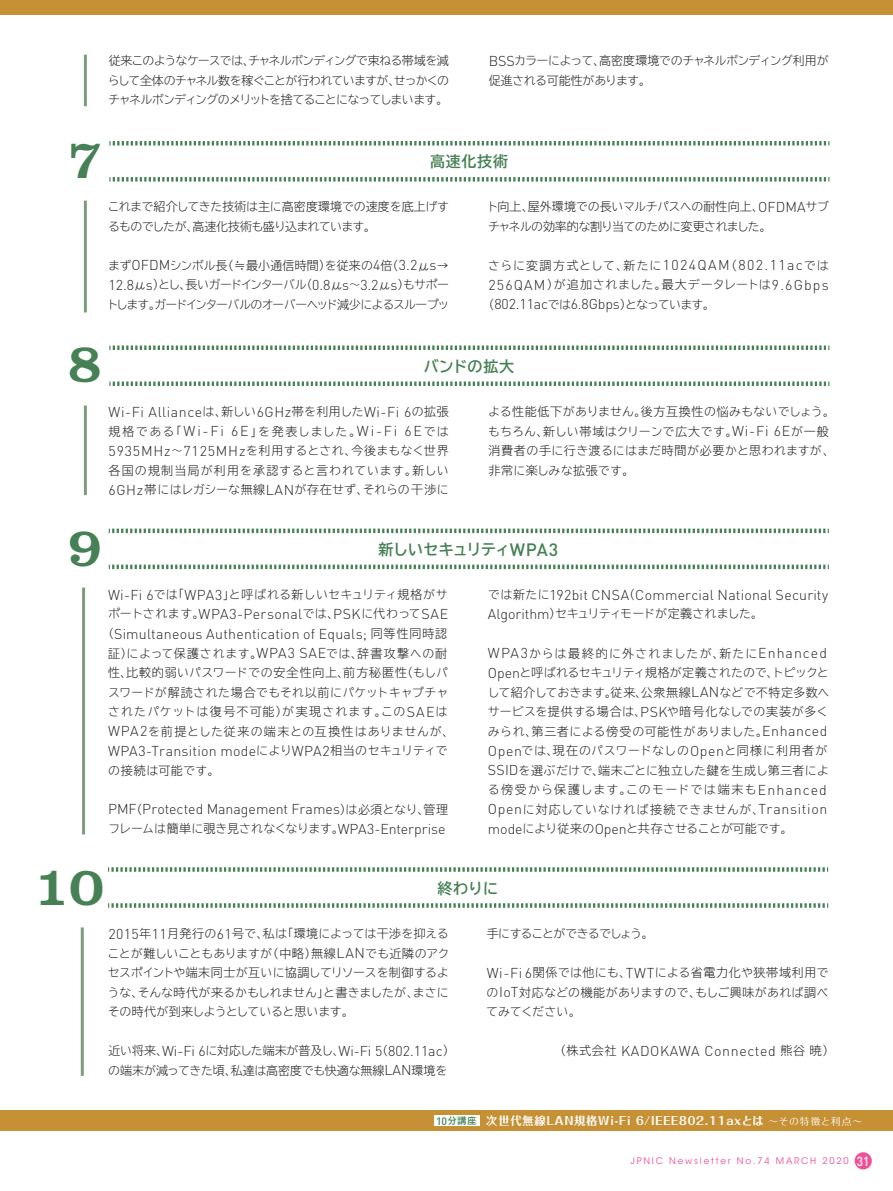
<style>
.page{position:relative;width:893px;height:1191px;background:#fff}
.page>*{position:absolute;margin:0;border:0;box-sizing:border-box;transform-origin:0 0}
.t1{font:46.5px "OPTI Craw Clarendon";color:#468055}
.t2{font:700 15px "TBUD Go Std";letter-spacing:.015em;color:#468055}
.t3{font:700 15px "TBUD Go Std";letter-spacing:-.025em;color:#468055}
.t4{font:300 14.1px/19.5px "DIN";letter-spacing:.015em;color:#262324;text-align:center}
.t5{font:300 14.1px "DIN";letter-spacing:.04em;color:#262324}
.t6{font:300 14.1px "DIN";letter-spacing:-.01em;color:#262324}
.t7{font:300 12px/19.5px "TBUD Go Std Super";letter-spacing:.005em;color:#262324;text-align:justify}
.t8{font:300 12px/19.5px "TBUD Go Std Super";letter-spacing:.04em;color:#262324}
.t9{font:300 12px/19.5px "TBUD Go Std Super";letter-spacing:.06em;color:#262324}
.t10{font:300 12px/19.5px "TBUD Go Std Super";letter-spacing:.03em;color:#262324}
.t11{font:300 12px/19.5px "TBUD Go Std Super";letter-spacing:.07em;color:#262324}
.t12{font:300 12px/19.5px "TBUD Go Std Super";letter-spacing:-.04em;color:#262324}
.t13{font:300 12px/19.5px "TBUD Go Std Super";letter-spacing:-.025em;color:#262324}
.t14{font:300 12px/19.5px "TBUD Go Std Super";letter-spacing:-.045em;color:#262324}
.t15{font:300 12px "TBUD Go Std Super";letter-spacing:.025em;color:#262324}
.t16{font:300 12px "TBUD Go Std Super";letter-spacing:-.02em;color:#262324}
.t17{font:300 12px "TBUD Go Std Super";letter-spacing:-.035em;color:#262324}
.t18{font:300 12px "TBUD Go Std Super";letter-spacing:-.07em;color:#262324}
.t19{font:700 11.25px "Folk Pro";letter-spacing:.075em;color:#fff}
.t20{font:9px "ITC Avant Garde Std";letter-spacing:.2em;color:#ef5097}
.s1{font-family:"DIN";font-size:14.1px}
.s2{font-family:"Koz Go Pr 6 N";font-weight:400}
.s3{font-family:"TBUD Go Std Super";font-size:12px}
.s4{font-family:"DIN Medium Alternate";font-weight:400;font-size:17.7px}
.s5{font-family:"DIN";font-weight:500;font-size:17.7px}
.s6{font-family:"DIN";font-weight:500;font-size:10.65px;color:#468055}
.s7{font-family:"TBUD Go Std";font-size:9px;color:#468055}
.s8{font-weight:400;font-size:9.75px}
.s9{font-family:"DIN";font-weight:500;font-size:13.05px;color:#fff}
</style>
<div class="page">
<div style="left:0;top:0;width:893px;height:15px;background:#c69034"></div>
<div style="left:0;top:1110px;width:893px;height:21px;background:#c69034"></div>
<div style="left:435px;top:1115px;width:45px;height:10px;background:#fff"></div>
<hr style="left:84px;top:405px;width:3px;height:90px;background:#7e9c7c">
<hr style="left:84px;top:200px;width:3px;height:112px;background:#7e9c7c">
<hr style="left:84px;top:55px;width:3px;height:51px;background:#7e9c7c">
<hr style="left:82px;top:587px;width:3px;height:247px;background:#7e9c7c">
<hr style="left:81px;top:927px;width:3px;height:148px;background:#7e9c7c">
<svg style="left:109px;top:564px;width:720px;height:5px"></svg>
<svg style="left:109px;top:528px;width:720px;height:5px"></svg>
<svg style="left:108px;top:903px;width:720px;height:4px"></svg>
<svg style="left:108px;top:867px;width:720px;height:4px"></svg>
<svg style="left:109px;top:177px;width:720px;height:4px"></svg>
<svg style="left:109px;top:141px;width:720px;height:4px"></svg>
<svg style="left:109px;top:381px;width:720px;height:5px"></svg>
<svg style="left:109px;top:345px;width:720px;height:5px"></svg>
<div style="left:855px;top:1152px;width:17px;height:17px;background:#ef5097;border-radius:50%"></div>
<p class="t7" style="left:108px;top:51px;width:343px">従来このようなケースでは、チャネルボンディングで束ねる帯域を減らして全体のチャネル数を稼ぐことが行われていますが、せっかくのチャネルボンディングのメリットを捨てることになってしまいます。</p>
<p class="t14" style="left:489px;top:51px;width:342px"><span class="s1">BSS</span>カラーによって、高密度環境でのチャネルボンディング利用が促進される可能性があります。</p>
<h1 class="t1" style="left:66px;top:130px;width:36px">7</h1>
<p class="t2" style="left:430px;top:149px;width:79px">高速化技術</p>
<p class="t13" style="left:108px;top:196px;width:343px">これまで紹介してきた技術は主に高密度環境での速度を底上げするものでしたが、高速化技術も盛り込まれています。</p>
<p class="t7" style="left:107px;top:255px;width:344px">まず<span class="s1">OFDM</span>シンボル長（<span class="s2">≒</span>最小通信時間）を従来の<span class="s1">4</span>倍（<span class="s1">3.2</span>μ<span class="s1">s</span>→ <span class="s1">12.8</span>μ<span class="s1">s</span>）とし、長いガードインターバル（<span class="s1">0.8</span>μ<span class="s1">s</span>～<span class="s1">3.2</span>μ<span class="s1">s</span>）もサポートします。ガードインターバルのオーバーヘッド減少によるスループッ</p>
<p class="t12" style="left:487px;top:196px;width:343px">ト向上、屋外環境での長いマルチパスへの耐性向上、<span class="s1">OFDMA</span>サブチャネルの効率的な割り当てのために変更されました。</p>
<p class="t11" style="left:488px;top:255px;width:342px">さらに変調方式として、新たに<span class="s1">1024QAM</span>（<span class="s1">802.11ac</span>では<br><span class="s1">256QAM</span>）が追加されました。最大データレートは<span class="s1">9.6Gbps</span></p>
<p class="t6" style="left:482px;top:296px;width:234px"><span class="s3">（</span>802.11ac<span class="s3">では</span>6.8Gbps<span class="s3">）となっています。</span></p>
<h1 class="t1" style="left:66px;top:334px;width:36px">8</h1>
<p class="t2" style="left:424px;top:354px;width:92px">バンドの拡大</p>
<p class="t5" style="left:109px;top:403px;width:342px">Wi-Fi Alliance<span class="s3">は、新しい</span>6GHz<span class="s3">帯を利用した</span>Wi-Fi 6<span class="s3">の拡張</span></p>
<p class="t7" style="left:109px;top:421px;width:342px">規格である「<span class="s1">Wi-Fi 6E</span>」を発表しました。<span class="s1">Wi-Fi 6E</span>では<span class="s1">5935MHz</span>～<span class="s1">7125MHz</span>を利用するとされ、今後まもなく世界各国の規制当局が利用を承認すると言われています。新しい<span class="s1">6GHz</span>帯にはレガシーな無線<span class="s1">LAN</span>が存在せず、それらの干渉に</p>
<p class="t10" style="left:488px;top:401px;width:348px">よる性能低下がありません。後方互換性の悩みもないでしょう。もちろん、新しい帯域はクリーンで広大です。<span class="s1">Wi-Fi 6E</span>が一般消費者の手に行き渡るにはまだ時間が必要かと思われますが、非常に楽しみな拡張です。</p>
<h1 class="t1" style="left:66px;top:518px;width:37px">9</h1>
<p class="t3" style="left:379px;top:537px;width:181px">新しいセキュリティ<span class="s4">WPA</span><span class="s5">3</span></p>
<p class="t15" style="left:108px;top:584px;width:341px"><span class="s1">Wi-Fi 6</span>では「<span class="s1">WPA3</span>」と呼ばれる新しいセキュリティ規格がサ</p>
<p class="t4" style="left:102px;top:604px;width:348px"><span class="s3">ポートされます。</span>WPA3-Personal<span class="s3">では、</span>PSK<span class="s3">に代わって</span>SAE<span class="s3">（</span>Simultaneous Authentication of Equals; <span class="s3">同等性同時認</span></p>
<p class="t9" style="left:108px;top:643px;width:348px">証）によって保護されます。<span class="s1">WPA3 SAE</span>では、辞書攻撃への耐性、比較的弱いパスワードでの安全性向上、前方秘匿性（もしパスワードが解読された場合でもそれ以前にパケットキャプチャされたパケットは復号不可能）が実現されます。この<span class="s1">SAE</span>は<span class="s1">WPA2</span>を前提とした従来の端末との互換性はありませんが、</p>
<p class="t4" style="left:108px;top:741px;width:341px">WPA3-Transition mode<span class="s3">により</span>WPA2<span class="s3">相当のセキュリティで</span></p>
<p class="t10" style="left:108px;top:760px;width:113px">の接続は可能です。</p>
<p class="t4" style="left:108px;top:799px;width:341px">PMF<span class="s3">（</span>Protected Management Frames<span class="s3">）は必須となり、管理</span></p>
<p class="t7" style="left:108px;top:818px;width:339px">フレームは簡単に覗き見されなくなります。<span class="s1">WPA3-Enterprise</span></p>
<p class="t4" style="left:488px;top:585px;width:342px"><span class="s3">では新たに</span>192bit CNSA<span class="s3">（</span>Commercial National Security</p>
<p class="t17" style="left:488px;top:604px;width:276px"><span class="s1">Algorithm</span>）セキュリティモードが定義されました。</p>
<p class="t8" style="left:488px;top:643px;width:343px"><span class="s1">WPA3</span>からは最終的に外されましたが、新たに<span class="s1">Enhanced Open</span>と呼ばれるセキュリティ規格が定義されたので、トピックとして紹介しておきます。従来、公衆無線<span class="s1">LAN</span>などで不特定多数へサービスを提供する場合は、<span class="s1">PSK</span>や暗号化なしでの実装が多くみられ、第三者による傍受の可能性がありました。<span class="s1">Enhanced Open</span>では、現在のパスワードなしの<span class="s1">Open</span>と同様に利用者が<span class="s1">SSID</span>を選ぶだけで、端末ごとに独立した鍵を生成し第三者による傍受から保護します。このモードでは端末も<span class="s1">Enhanced Open</span>に対応していなければ接続できませんが、<span class="s1">Transition mode</span>により従来の<span class="s1">Open</span>と共存させることが可能です。</p>
<h1 class="t1" style="left:33px;top:857px;width:72px">10</h1>
<p class="t2" style="left:437px;top:876px;width:62px">終わりに</p>
<p class="t7" style="left:108px;top:923px;width:343px"><span class="s1">2015</span>年<span class="s1">11</span>月発行の<span class="s1">61</span>号で、私は「環境によっては干渉を抑えることが難しいこともありますが（中略）無線<span class="s1">LAN</span>でも近隣のアクセスポイントや端末同士が互いに協調してリソースを制御するような、そんな時代が来るかもしれません」と書きましたが、まさにその時代が到来しようとしていると思います。</p>
<p class="t4" style="left:108px;top:1040px;width:348px"><span class="s3">近い将来、</span>Wi-Fi 6<span class="s3">に対応した端末が普及し、</span>Wi-Fi 5<span class="s3">（</span>802.11ac<span class="s3">）</span></p>
<p class="t16" style="left:108px;top:1060px;width:341px">の端末が減ってきた頃、私達は高密度でも快適な無線<span class="s1">LAN</span>環境を</p>
<p class="t18" style="left:487px;top:923px;width:168px">手にすることができるでしょう。</p>
<p class="t7" style="left:486px;top:962px;width:344px"><span class="s1">Wi-Fi 6</span>関係では他にも、<span class="s1">TWT</span>による省電力化や狭帯域利用での<span class="s1">IoT</span>対応などの機能がありますので、もしご興味があれば調べてみてください。</p>
<p class="t5" style="left:554px;top:1042px;width:282px"><span class="s3">（株式会社</span> KADOKAWA Connected <span class="s3">熊谷暁）</span></p>
<p class="t19" style="left:436px;top:1111px;width:428px"><span class="s6">10</span><span class="s7">分講座</span> 次世代無線LAN規格Wi-Fi 6/IEEE802.11axとは <span class="s8">～その特徴と利点～</span></p>
<p class="t20" style="left:630px;top:1155px;width:241px">JPNIC Newsletter No.74 MARCH 2020 <span class="s9">31</span></p>
</div>
